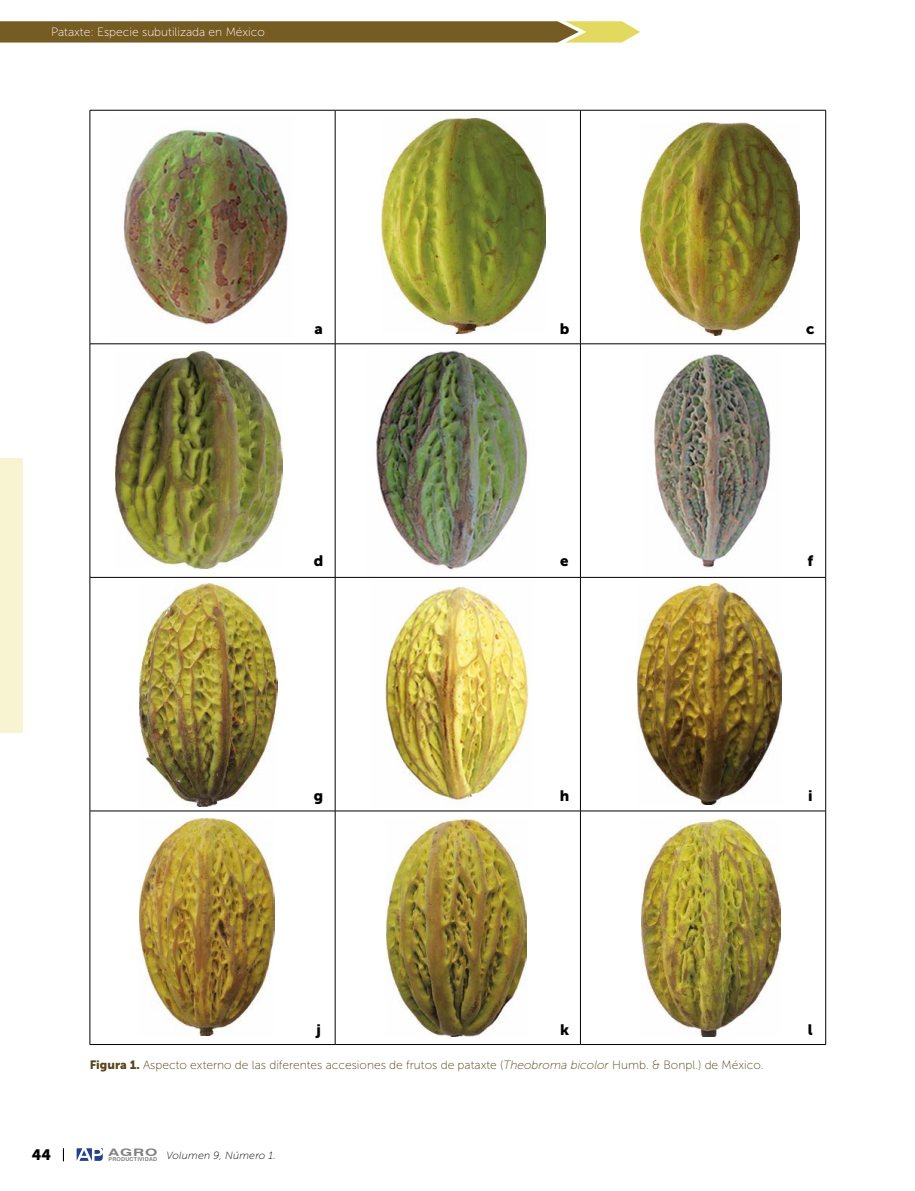
<style>
.page{position:relative;width:915px;height:1191px;background:#fff}
.page>*{position:absolute;margin:0;border:0;box-sizing:border-box;transform-origin:0 0}
.t1{font:15px "Museo Sans 900";color:#000}
.t2{font:12px "Museo Sans 100";color:#584518}
.t3{font:12px "Museo Sans 100";color:#fff}
.t4{font:italic 10.5px "Museo Sans 100";letter-spacing:.02em;color:#000}
.t5{font:700 10.35px "Swiss 721 BT";color:#000;scale:1.52 1}
.s1{font-family:"Museo Sans 900"}
.s2{font-style:italic}
</style>
<div class="page">
<svg style="left:63px;top:1148px;width:1px;height:13px"></svg>
<div style="left:0;top:458px;width:22px;height:275px;background:#f8f3d0"></div>
<svg style="left:0;top:21px;width:640px;height:22px;background:#876f33"></svg>
<svg style="left:77px;top:1148px;width:26px;height:12px"></svg>
<hr style="left:90px;top:110px;width:245px;height:1px;background:#000">
<hr style="left:90px;top:110px;width:1px;height:234px;background:#000">
<hr style="left:335px;top:110px;width:245px;height:1px;background:#000">
<hr style="left:335px;top:110px;width:1px;height:234px;background:#000">
<hr style="left:580px;top:110px;width:245px;height:1px;background:#000">
<hr style="left:580px;top:110px;width:1px;height:234px;background:#000">
<hr style="left:825px;top:110px;width:1px;height:234px;background:#000">
<hr style="left:90px;top:343px;width:245px;height:1px;background:#000">
<hr style="left:90px;top:344px;width:1px;height:233px;background:#000">
<hr style="left:335px;top:343px;width:245px;height:1px;background:#000">
<hr style="left:335px;top:344px;width:1px;height:233px;background:#000">
<hr style="left:580px;top:343px;width:245px;height:1px;background:#000">
<hr style="left:580px;top:344px;width:1px;height:233px;background:#000">
<hr style="left:825px;top:344px;width:1px;height:233px;background:#000">
<hr style="left:90px;top:577px;width:245px;height:1px;background:#000">
<hr style="left:90px;top:577px;width:1px;height:233px;background:#000">
<hr style="left:335px;top:577px;width:245px;height:1px;background:#000">
<hr style="left:335px;top:577px;width:1px;height:233px;background:#000">
<hr style="left:580px;top:577px;width:245px;height:1px;background:#000">
<hr style="left:580px;top:577px;width:1px;height:233px;background:#000">
<hr style="left:825px;top:577px;width:1px;height:233px;background:#000">
<hr style="left:90px;top:810px;width:245px;height:1px;background:#000">
<hr style="left:90px;top:811px;width:1px;height:233px;background:#000">
<hr style="left:335px;top:810px;width:245px;height:1px;background:#000">
<hr style="left:335px;top:811px;width:1px;height:233px;background:#000">
<hr style="left:580px;top:810px;width:245px;height:1px;background:#000">
<hr style="left:580px;top:811px;width:1px;height:233px;background:#000">
<hr style="left:825px;top:811px;width:1px;height:233px;background:#000">
<hr style="left:90px;top:1044px;width:245px;height:1px;background:#000">
<hr style="left:335px;top:1044px;width:245px;height:1px;background:#000">
<hr style="left:580px;top:1044px;width:245px;height:1px;background:#000">
<img style="left:123px;top:130px;width:165px;height:195px">
<img style="left:381px;top:118px;width:164px;height:215px">
<img style="left:640px;top:122px;width:159px;height:214px">
<img style="left:116px;top:351px;width:166px;height:218px">
<img style="left:376px;top:347px;width:152px;height:223px">
<img style="left:654px;top:354px;width:117px;height:214px">
<img style="left:140px;top:584px;width:138px;height:222px">
<img style="left:385px;top:586px;width:144px;height:214px">
<img style="left:637px;top:583px;width:144px;height:221px">
<img style="left:140px;top:819px;width:135px;height:217px">
<img style="left:386px;top:819px;width:140px;height:217px">
<img style="left:641px;top:819px;width:139px;height:217px">
<p class="t3" style="left:51px;top:26px;width:215px">Pataxte: Especie subutilizada en México</p>
<p class="t1" style="left:314px;top:320px;width:10px">a</p>
<p class="t1" style="left:559px;top:320px;width:11px">b</p>
<p class="t1" style="left:806px;top:320px;width:10px">c</p>
<p class="t1" style="left:314px;top:552px;width:11px">d</p>
<p class="t1" style="left:560px;top:552px;width:10px">e</p>
<p class="t1" style="left:807px;top:552px;width:7px">f</p>
<p class="t1" style="left:314px;top:787px;width:11px">g</p>
<p class="t1" style="left:559px;top:787px;width:11px">h</p>
<p class="t1" style="left:807px;top:787px;width:6px">i</p>
<p class="t1" style="left:316px;top:1021px;width:6px">j</p>
<p class="t1" style="left:560px;top:1021px;width:10px">k</p>
<p class="t1" style="left:807px;top:1021px;width:6px">l</p>
<p class="t1" style="left:32px;top:1146px;width:21px">44</p>
<p class="t2" style="left:90px;top:1058px;width:675px"><span class="s1">Figura 1.</span> Aspecto externo de las diferentes accesiones de frutos de pataxte (<span class="s2">Theobroma bicolor</span> Humb. &amp; Bonpl.) de México.</p>
<p class="t5" style="left:108px;top:1145px;width:34px">AGRO</p>
<p class="t4" style="left:108px;top:1149px;width:169px"><sub>PRODUCTIVIDAD</sub> Volumen 9, Número 1.</p>
</div>
